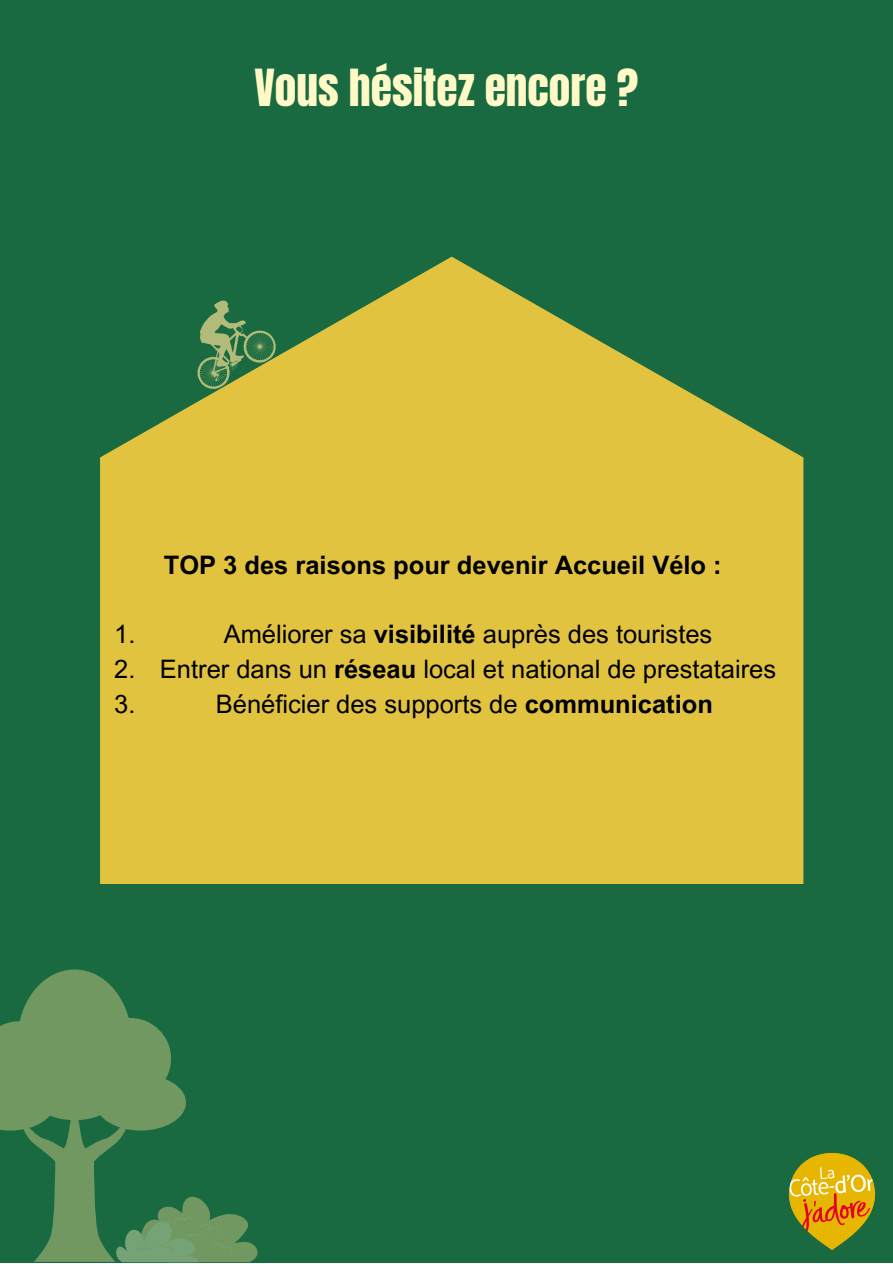
<style>
.page{position:relative;width:893px;height:1264px;background:#fff}
.page>*{position:absolute;margin:0;border:0;box-sizing:border-box;transform-origin:0 0}
.t1{font:43.5px "Anton";color:#fff9c7}
.t2{font:25.5px/34.8px "Arial MT Pro";color:#000;text-align:justify}
.t3{font:700 25.5px "Arial MT Pro";color:#000}
.s1{font-weight:700}
</style>
<div class="page">
<div style="left:0;top:0;width:892px;height:1262px;background:#196a41"></div>
<svg style="left:100px;top:257px;width:703px;height:627px;fill:#e1c340"></svg>
<svg style="left:170px;top:287px;width:111px;height:108px"></svg>
<div style="left:18px;top:969px;width:113px;height:141px;background:#719861;border-radius:50%"></div>
<svg style="left:0;top:1021px;width:258px;height:241px"></svg>
<img style="left:788px;top:1152px;width:87px;height:98px">
<p class="t1" style="left:254px;top:57px;width:385px">Vous hésitez encore ?</p>
<p class="t2" style="left:114px;top:620px;width:23px">1.<br>2.<br>3.</p>
<p class="t3" style="left:164px;top:555px;width:559px">TOP 3 des raisons pour devenir Accueil Vélo :</p>
<p class="t2" style="left:224px;top:620px;width:490px">Améliorer sa <span class="s1">visibilité</span> auprès des touristes</p>
<p class="t2" style="left:160px;top:655px;width:617px">Entrer dans un <span class="s1">réseau</span> local et national de prestataires</p>
<p class="t2" style="left:216px;top:690px;width:498px">Bénéficier des supports de <span class="s1">communication</span></p>
</div>
